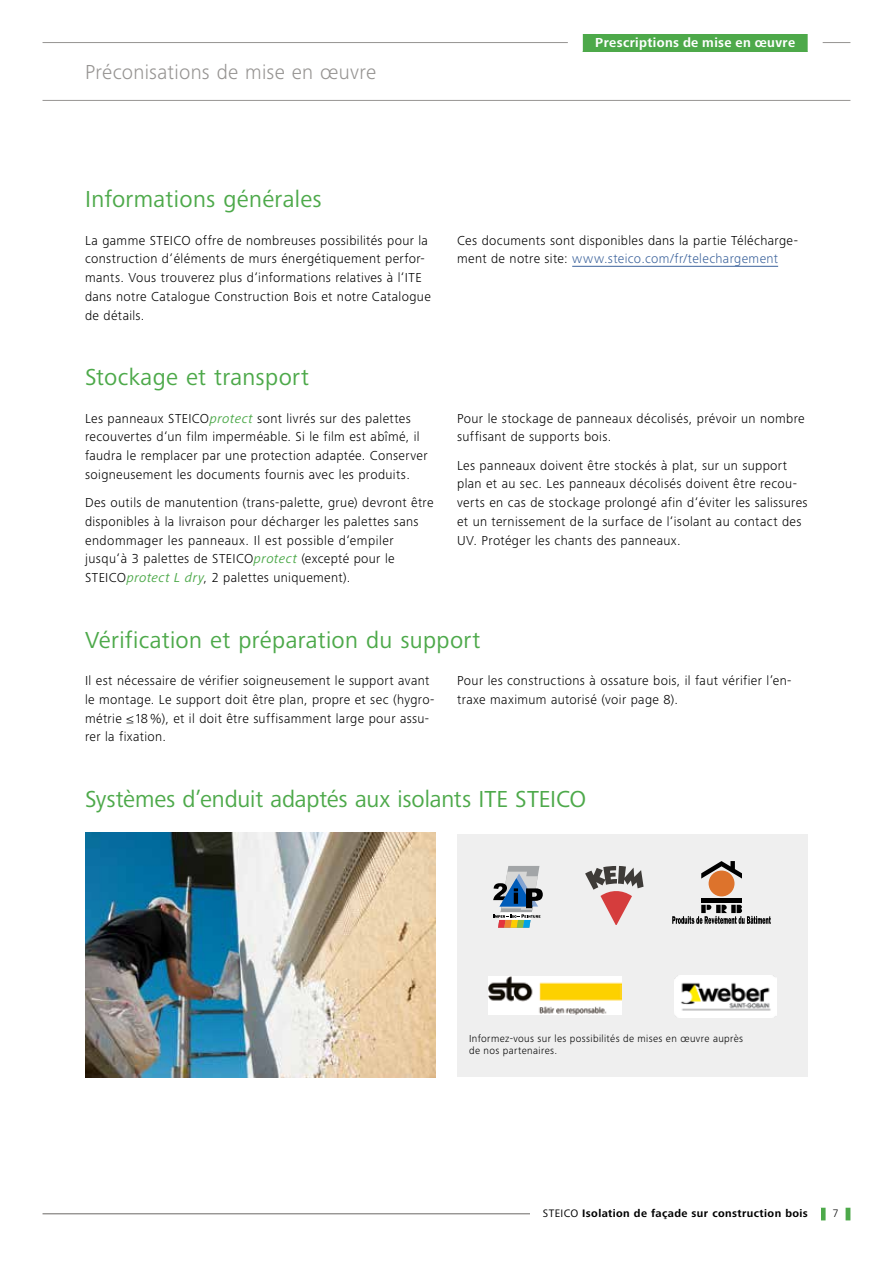
<style>
.page{position:relative;width:893px;height:1263px;background:#fff}
.page>*{position:absolute;margin:0;border:0;box-sizing:border-box;transform-origin:0 0}
.t1{font:24px "Frutiger Next LTW1 G";letter-spacing:.01em;color:#4da94a}
.t2{font:300 21px "Frutiger Next LTW1 G";letter-spacing:.015em;color:#969492}
.t3{font:300 13.5px/18.8px "Frutiger Next LTW1 G";letter-spacing:.03em;color:#000}
.t4{font:700 13.5px "Frutiger Next LTW1 G";letter-spacing:.03em;color:#fff}
.t5{font:700 11.25px "Frutiger Next LTW1 G";letter-spacing:.035em;color:#000}
.t6{font:300 11.25px "Frutiger Next LTW1 G";color:#000}
.t7{font:300 10.5px/12.6px "Frutiger Next LTW1 G";letter-spacing:.035em;color:#000}
.s1{color:#3b629b}
.s2{font-weight:400;font-style:italic;color:#4da94a}
.s3{font-weight:400}
</style>
<div class="page">
<hr style="left:43px;top:42px;width:807px;height:1px;background:#969492">
<hr style="left:43px;top:100px;width:807px;height:1px;background:#969492">
<hr style="left:43px;top:1213px;width:765px;height:1px;background:#6a6864">
<div style="left:821px;top:1208px;width:5px;height:12px;background:#4da94a"></div>
<hr style="left:846px;top:1208px;width:4px;height:12px;background:#4da94a">
<div style="left:583px;top:34px;width:225px;height:18px;background:#4da94a"></div>
<div style="left:568px;top:34px;width:15px;height:18px;background:#fff"></div>
<div style="left:808px;top:34px;width:15px;height:18px;background:#fff"></div>
<div style="left:530px;top:1208px;width:291px;height:12px;background:#fff"></div>
<hr style="left:572px;top:266px;width:206px;height:1px;background:#3b629b">
<img style="left:85px;top:833px;width:351px;height:244px">
<div style="left:457px;top:835px;width:351px;height:242px;background:#efefef"></div>
<svg style="left:585px;top:866px;width:59px;height:58px"></svg>
<img style="left:488px;top:976px;width:134px;height:38px">
<div style="left:709px;top:870px;width:25px;height:26px;background:#dd732c;border-radius:50%"></div>
<div style="left:701px;top:898px;width:41px;height:5px;background:#000"></div>
<svg style="left:701px;top:861px;width:41px;height:17px"></svg>
<svg style="left:672px;top:905px;width:99px;height:19px"></svg>
<svg style="left:493px;top:866px;width:50px;height:62px"></svg>
<img style="left:674px;top:975px;width:103px;height:42px">
<h2 class="t2" style="left:85px;top:60px;width:293px">Préconisations de mise en œuvre</h2>
<p class="t4" style="left:595px;top:35px;width:201px">Prescriptions de mise en œuvre</p>
<h1 class="t1" style="left:85px;top:185px;width:238px">Informations générales</h1>
<p class="t3" style="left:85px;top:231px;width:347px">La gamme STEICO offre de nombreuses possibilités pour la construction d‘éléments de murs énergétiquement perfor&shy;mants. Vous trouverez plus d‘informations relatives à l‘ITE dans notre Catalogue Construction Bois et notre Catalogue de détails.</p>
<p class="t3" style="left:457px;top:231px;width:342px">Ces documents sont disponibles dans la partie Télécharge&shy;ment de notre site: <span class="s1">www.steico.com/fr/telechargement</span></p>
<h1 class="t1" style="left:85px;top:363px;width:226px">Stockage et transport</h1>
<p class="t3" style="left:85px;top:409px;width:344px">Les panneaux STEICO<span class="s2">protect</span> sont livrés sur des palettes recouvertes d‘un film imperméable. Si le film est abîmé, il faudra le remplacer par une protection adaptée. Conserver soigneusement les documents fournis avec les produits.</p>
<p class="t3" style="left:85px;top:493px;width:350px">Des outils de manutention (trans-palette, grue) devront être disponibles à la livraison pour décharger les palettes sans endommager les panneaux. Il est possible d‘empiler jusqu‘à 3 palettes de STEICO<span class="s2">protect</span> (excepté pour le STEICO<span class="s2">protect L dry</span>, 2 palettes uniquement).</p>
<p class="t3" style="left:457px;top:409px;width:349px">Pour le stockage de panneaux décolisés, prévoir un nombre suffisant de supports bois.</p>
<p class="t3" style="left:457px;top:456px;width:352px">Les panneaux doivent être stockés à plat, sur un support plan et au sec. Les panneaux décolisés doivent être recou&shy;verts en cas de stockage prolongé afin d‘éviter les salissures et un ternissement de la surface de l‘isolant au contact des UV. Protéger les chants des panneaux.</p>
<h1 class="t1" style="left:85px;top:626px;width:397px">Vérification et préparation du support</h1>
<p class="t3" style="left:85px;top:671px;width:351px">Il est nécessaire de vérifier soigneusement le support avant le montage. Le support doit être plan, propre et sec (hygro&shy;métrie ≤ 18 %), et il doit être suffisamment large pour assu&shy;rer la fixation.</p>
<p class="t3" style="left:457px;top:671px;width:336px">Pour les constructions à ossature bois, il faut vérifier l’en&shy;traxe maximum autorisé (voir page 8).</p>
<h1 class="t1" style="left:85px;top:785px;width:503px">Systèmes d’enduit adaptés aux isolants ITE STEICO</h1>
<p class="t7" style="left:469px;top:1032px;width:276px">Informez-vous sur les possibilités de mises en œuvre auprès de nos partenaires.</p>
<p class="t5" style="left:543px;top:1207px;width:267px"><span class="s3">STEICO</span> Isolation de façade sur construction bois</p>
<p class="t6" style="left:833px;top:1207px;width:7px">7</p>
</div>
